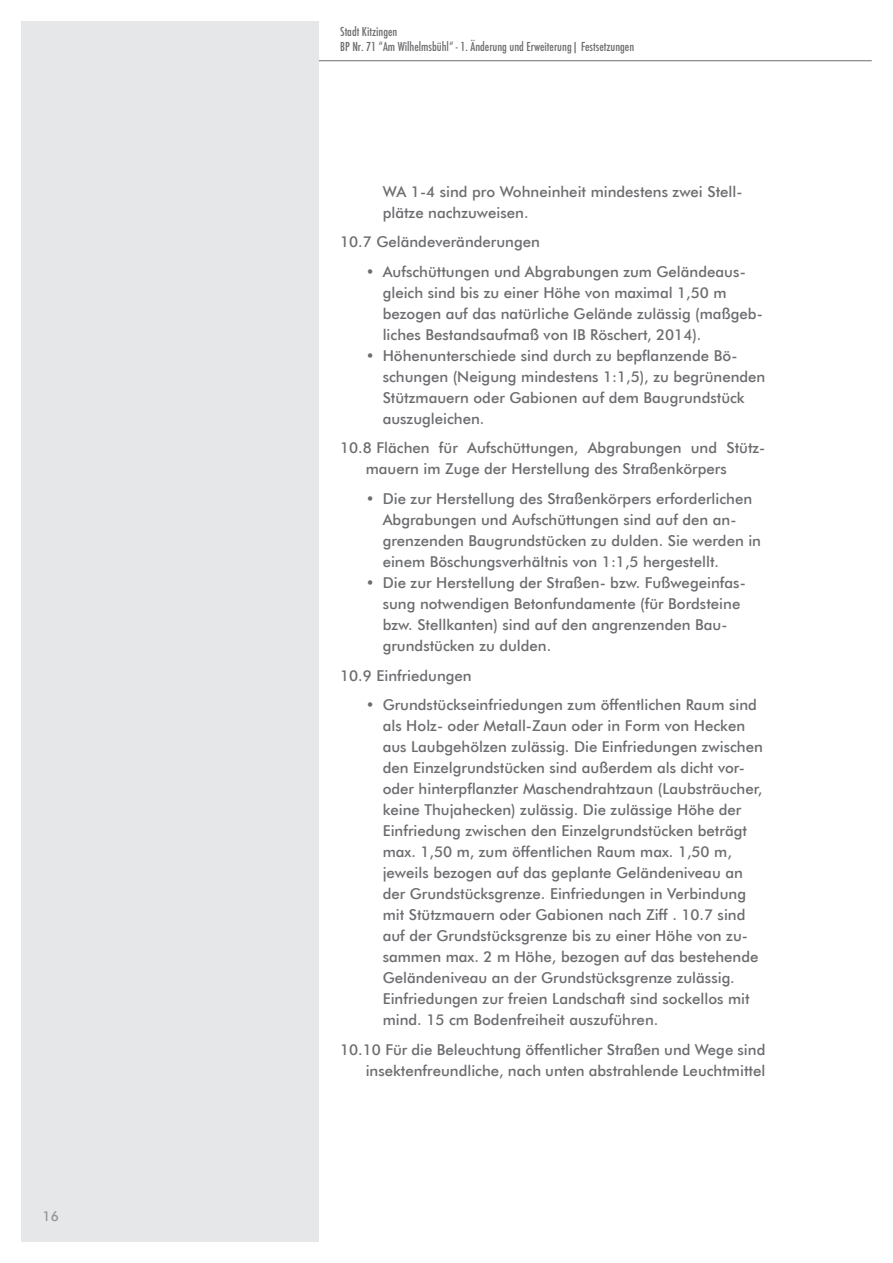
<style>
.page{position:relative;width:893px;height:1263px;background:#fff}
.page>*{position:absolute;margin:0;border:0;box-sizing:border-box;transform-origin:0 0}
.t1{font:500 15px/21px "Futura BT";color:#6c6d70}
.t2{font:500 13.5px "Futura BT";color:#939598}
.t3{font:500 condensed 12px/14.4px "Futura";color:#6c6d70}
</style>
<div class="page">
<div style="left:21px;top:21px;width:298px;height:1221px;background:#e6e7e9"></div>
<hr style="left:319px;top:60px;width:553px;height:1px;background:#6c6d70">
<p class="t2" style="left:43px;top:1207px;width:18px">16</p>
<p class="t3" style="left:340px;top:25px;width:296px">Stadt Kitzingen<br>BP Nr. 71 “Am Wilhelmsbühl“ - 1. Änderung und Erweiterung| Festsetzungen</p>
<p class="t1" style="left:383px;top:181px;width:361px">WA 1-4 sind pro Wohneinheit mindestens zwei Stell&shy;plätze nachzuweisen.</p>
<p class="t1" style="left:340px;top:231px;width:201px">10.7 Geländeveränderungen</p>
<p class="t1" style="left:383px;top:261px;width:382px;text-indent:-17px">• Aufschüttungen und Abgrabungen zum Geländeaus&shy;gleich sind bis zu einer Höhe von maximal 1,50 m bezogen auf das natürliche Gelände zulässig (maßgeb&shy;liches Bestandsaufmaß von IB Röschert, 2014).</p>
<p class="t1" style="left:383px;top:345px;width:384px;text-indent:-17px">• Höhenunterschiede sind durch zu bepflanzende Bö&shy;schungen (Neigung mindestens 1:1,5), zu begrünenden Stützmauern oder Gabionen auf dem Baugrundstück auszugleichen.</p>
<p class="t1" style="left:366px;top:437px;width:401px;text-indent:-26px">10.8 Flächen für Aufschüttungen, Abgrabungen und Stütz&shy;mauern im Zuge der Herstellung des Straßenkörpers</p>
<p class="t1" style="left:383px;top:488px;width:380px;text-indent:-17px">• Die zur Herstellung des Straßenkörpers erforderlichen Abgrabungen und Aufschüttungen sind auf den an&shy;grenzenden Baugrundstücken zu dulden. Sie werden in einem Böschungsverhältnis von 1:1,5 hergestellt.</p>
<p class="t1" style="left:383px;top:572px;width:365px;text-indent:-17px">• Die zur Herstellung der Straßen- bzw. Fußwegeinfas&shy;sung notwendigen Betonfundamente (für Bordsteine bzw. Stellkanten) sind auf den angrenzenden Bau&shy;grundstücken zu dulden.</p>
<p class="t1" style="left:340px;top:664px;width:133px">10.9 Einfriedungen</p>
<p class="t1" style="left:383px;top:694px;width:382px;text-indent:-17px">• Grundstückseinfriedungen zum öffentlichen Raum sind als Holz- oder Metall-Zaun oder in Form von Hecken aus Laubgehölzen zulässig. Die Einfriedungen zwischen den Einzelgrundstücken sind außerdem als dicht vor&shy;oder hinterpflanzter Maschendrahtzaun (Laubsträucher, keine Thujahecken) zulässig. Die zulässige Höhe der Einfriedung zwischen den Einzelgrundstücken beträgt max. 1,50 m, zum öffentlichen Raum max. 1,50 m, jeweils bezogen auf das geplante Geländeniveau an der Grundstücksgrenze. Einfriedungen in Verbindung mit Stützmauern oder Gabionen nach Ziff . 10.7 sind auf der Grundstücksgrenze bis zu einer Höhe von zu&shy;sammen max. 2 m Höhe, bezogen auf das bestehende Geländeniveau an der Grundstücksgrenze zulässig.<br>Einfriedungen zur freien Landschaft sind sockellos mit mind. 15 cm Bodenfreiheit auszuführen.</p>
<p class="t1" style="left:340px;top:1038px;width:427px;text-align:right">10.10 Für die Beleuchtung öffentlicher Straßen und Wege sind insektenfreundliche, nach unten abstrahlende Leuchtmittel</p>
</div>
